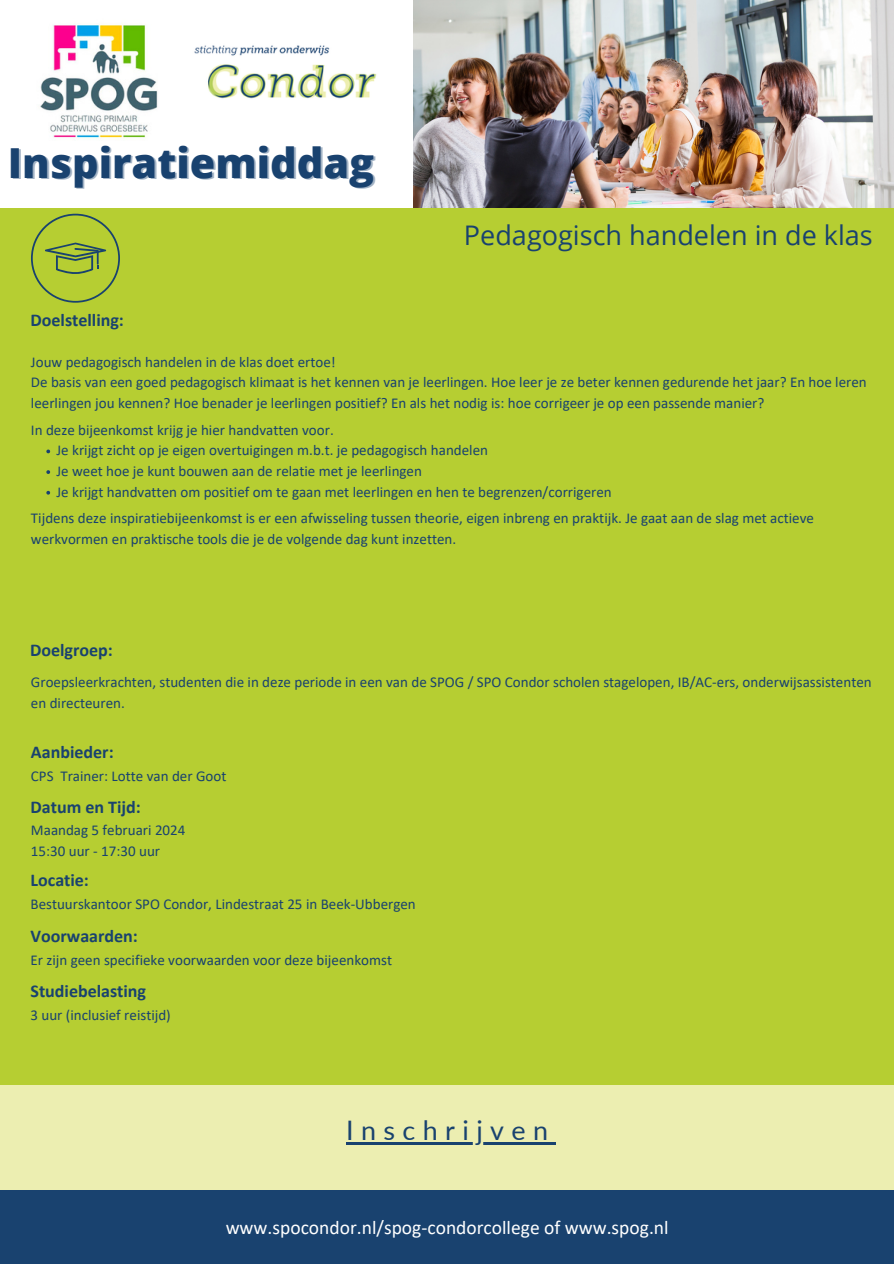
<style>
.page{position:relative;width:894px;height:1264px;background:#fff}
.page>*{position:absolute;margin:0;border:0;box-sizing:border-box;transform-origin:0 0}
.t1{font:800 41.4px "Open Sans";color:#19426f}
.t2{font:27px "Open Sans";color:#19426f}
.t3{font:26.85px "Lato";letter-spacing:.275em;color:#19426f}
.t4{font:19.5px "Calibri";color:#fff}
.t5{font:700 18px "Calibri";color:#19426f}
.t6{font:15px/20.7px "Calibri";color:#19426f}
</style>
<div class="page">
<div style="left:0;top:0;width:893px;height:1263px;background:#19426f"></div>
<div style="left:0;top:0;width:893px;height:859px;background:#fff"></div>
<div style="left:0;top:858px;width:893px;height:332px;background:#eceeb1"></div>
<img style="left:414px;top:0;width:479px;height:208px">
<div style="left:0;top:208px;width:893px;height:876px;background:#b6ce32"></div>
<img style="left:194px;top:45px;width:183px;height:54px">
<img style="left:40px;top:23px;width:118px;height:115px">
<svg style="left:31px;top:214px;width:89px;height:89px"></svg>
<hr style="left:346px;top:1142px;width:209px;height:2px;background:#19426f">
<svg style="left:46px;top:449px;width:4px;height:4px"></svg>
<svg style="left:46px;top:470px;width:4px;height:4px"></svg>
<svg style="left:46px;top:491px;width:4px;height:3px"></svg>
<p class="t1" style="left:8px;top:133px;width:368px">Inspiratiemiddag</p>
<p class="t5" style="left:30px;top:312px;width:95px">Doelstelling:</p>
<p class="t2" style="left:464px;top:216px;width:410px">Pedagogisch handelen in de klas</p>
<p class="t6" style="left:31px;top:352px;width:306px">Jouw pedagogisch handelen in de klas doet ertoe!</p>
<p class="t6" style="left:31px;top:373px;width:837px">De basis van een goed pedagogisch klimaat is het kennen van je leerlingen. Hoe leer je ze beter kennen gedurende het jaar? En hoe leren leerlingen jou kennen? Hoe benader je leerlingen positief? En als het nodig is: hoe corrigeer je op een passende manier?</p>
<p class="t6" style="left:31px;top:420px;width:304px">In deze bijeenkomst krijg je hier handvatten voor.</p>
<p class="t6" style="left:56px;top:441px;width:433px">Je krijgt zicht op je eigen overtuigingen m.b.t. je pedagogisch handelen</p>
<p class="t6" style="left:56px;top:462px;width:367px">Je weet hoe je kunt bouwen aan de relatie met je leerlingen</p>
<p class="t6" style="left:56px;top:482px;width:556px">Je krijgt handvatten om positief om te gaan met leerlingen en hen te begrenzen/corrigeren</p>
<p class="t6" style="left:31px;top:509px;width:784px">Tijdens deze inspiratiebijeenkomst is er een afwisseling tussen theorie, eigen inbreng en praktijk. Je gaat aan de slag met actieve werkvormen en praktische tools die je de volgende dag kunt inzetten.</p>
<p class="t5" style="left:30px;top:642px;width:84px">Doelgroep:</p>
<p class="t6" style="left:31px;top:673px;width:842px">Groepsleerkrachten, studenten die in deze periode in een van de SPOG / SPO Condor scholen stagelopen, IB/AC-ers, onderwijsassistenten en directeuren.</p>
<p class="t5" style="left:31px;top:744px;width:84px">Aanbieder:</p>
<p class="t6" style="left:31px;top:766px;width:197px">CPS Trainer: Lotte van der Goot</p>
<p class="t5" style="left:30px;top:799px;width:112px">Datum en Tijd:</p>
<p class="t6" style="left:31px;top:821px;width:156px">Maandag 5 februari 2024</p>
<p class="t6" style="left:31px;top:841px;width:131px">15:30 uur - 17:30 uur</p>
<p class="t5" style="left:30px;top:873px;width:60px">Locatie:</p>
<p class="t6" style="left:30px;top:895px;width:387px">Bestuurskantoor SPO Condor, Lindestraat 25 in Beek-Ubbergen</p>
<p class="t5" style="left:30px;top:928px;width:109px">Voorwaarden:</p>
<p class="t6" style="left:30px;top:951px;width:363px">Er zijn geen specifieke voorwaarden voor deze bijeenkomst</p>
<p class="t5" style="left:30px;top:983px;width:117px">Studiebelasting</p>
<p class="t6" style="left:30px;top:1005px;width:142px">3 uur (inclusief reistijd)</p>
<p class="t3" style="left:346px;top:1113px;width:203px">Inschrijven</p>
<p class="t4" style="left:226px;top:1219px;width:444px">www.spocondor.nl/spog-condorcollege of www.spog.nl</p>
</div>
